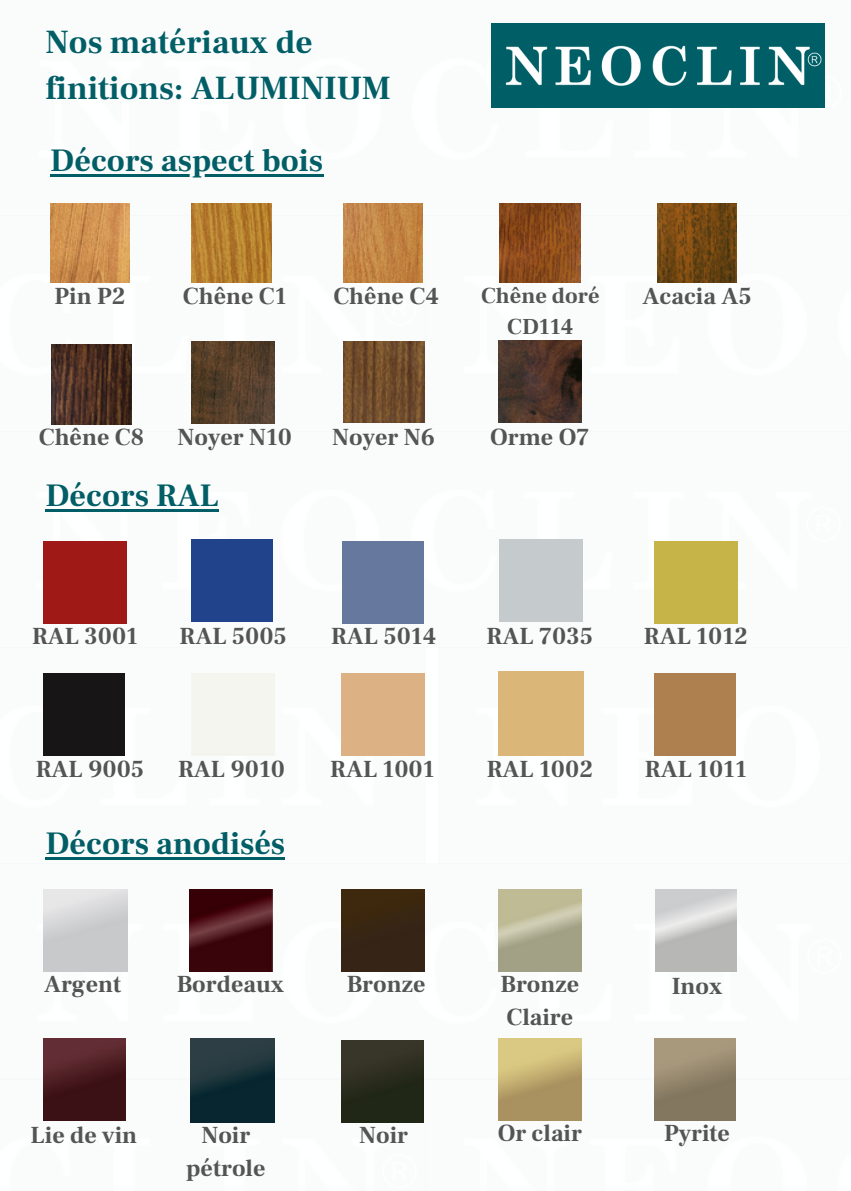
<style>
.page{position:relative;width:851px;height:1191px;background:#fff}
.page>*{position:absolute;margin:0;border:0;box-sizing:border-box;transform-origin:0 0}
.t1{font:700 33.2px/45.6px "Frank Ruhl Libre";color:#025e66}
.t2{font:700 32px "Frank Ruhl Libre";color:#025e66}
.t3{font:700 24px/33.4px "Frank Ruhl Libre";color:#545454}
.t4{font:700 22.4px/31.2px "Frank Ruhl Libre";color:#545454;text-align:center}
</style>
<div class="page">
<img style="left:43px;top:23px;width:782px;height:601px">
<img style="left:50px;top:203px;width:80px;height:80px">
<img style="left:192px;top:203px;width:79px;height:80px">
<img style="left:343px;top:203px;width:79px;height:80px">
<img style="left:500px;top:203px;width:81px;height:80px">
<img style="left:657px;top:203px;width:79px;height:80px">
<img style="left:52px;top:345px;width:79px;height:79px">
<img style="left:192px;top:341px;width:82px;height:83px">
<img style="left:343px;top:341px;width:81px;height:81px">
<img style="left:499px;top:340px;width:82px;height:83px">
<div style="left:44px;top:541px;width:82px;height:83px;background:#9f1917"></div>
<div style="left:192px;top:539px;width:81px;height:83px;background:#20438c"></div>
<div style="left:343px;top:541px;width:81px;height:83px;background:#66789d"></div>
<div style="left:500px;top:539px;width:82px;height:83px;background:#c5cacc"></div>
<div style="left:655px;top:541px;width:82px;height:83px;background:#c6b448"></div>
<div style="left:44px;top:673px;width:81px;height:83px;background:#171515"></div>
<div style="left:655px;top:673px;width:81px;height:83px;background:#af804f"></div>
<img style="left:43px;top:1038px;width:83px;height:83px">
<img style="left:189px;top:889px;width:83px;height:83px">
<div style="left:341px;top:889px;width:83px;height:83px;background:#372515"></div>
<img style="left:190px;top:1038px;width:84px;height:84px">
<img style="left:341px;top:1040px;width:82px;height:83px">
<img style="left:499px;top:1038px;width:82px;height:83px">
<img style="left:655px;top:1038px;width:81px;height:83px">
<hr style="left:50px;top:174px;width:273px;height:3px;background:#025e66">
<hr style="left:45px;top:509px;width:174px;height:3px;background:#025e66">
<hr style="left:45px;top:857px;width:240px;height:3px;background:#025e66">
<img style="left:491px;top:23px;width:333px;height:84px">
<h1 class="t1" style="left:45px;top:20px;width:347px">Nos matériaux de finitions: ALUMINIUM</h1>
<h2 class="t2" style="left:50px;top:140px;width:274px">Décors aspect bois</h2>
<p class="t3" style="left:54px;top:280px;width:72px">Pin P2</p>
<p class="t3" style="left:183px;top:280px;width:105px">Chêne C1</p>
<p class="t3" style="left:333px;top:280px;width:107px">Chêne C4</p>
<p class="t4" style="left:481px;top:280px;width:120px">Chêne doré<br>CD114</p>
<p class="t3" style="left:642px;top:280px;width:111px">Acacia A5</p>
<p class="t3" style="left:39px;top:421px;width:107px">Chêne C8</p>
<p class="t3" style="left:177px;top:421px;width:116px">Noyer N10</p>
<p class="t3" style="left:332px;top:421px;width:105px">Noyer N6</p>
<p class="t3" style="left:490px;top:421px;width:101px">Orme O7</p>
<h2 class="t2" style="left:45px;top:475px;width:175px">Décors RAL</h2>
<p class="t3" style="left:32px;top:620px;width:108px">RAL 3001</p>
<p class="t3" style="left:179px;top:620px;width:109px">RAL 5005</p>
<p class="t3" style="left:331px;top:620px;width:107px">RAL 5014</p>
<p class="t3" style="left:486px;top:620px;width:108px">RAL 7035</p>
<p class="t3" style="left:644px;top:620px;width:105px">RAL 1012</p>
<p class="t3" style="left:36px;top:753px;width:110px">RAL 9005</p>
<p class="t3" style="left:178px;top:753px;width:109px">RAL 9010</p>
<p class="t3" style="left:330px;top:753px;width:106px">RAL 1001</p>
<p class="t3" style="left:486px;top:753px;width:108px">RAL 1002</p>
<p class="t3" style="left:644px;top:753px;width:104px">RAL 1011</p>
<h2 class="t2" style="left:45px;top:824px;width:241px">Décors anodisés</h2>
<p class="t3" style="left:44px;top:968px;width:79px">Argent</p>
<p class="t3" style="left:177px;top:968px;width:109px">Bordeaux</p>
<p class="t3" style="left:347px;top:968px;width:80px">Bronze</p>
<p class="t3" style="left:500px;top:968px;width:80px">Bronze<br>Claire</p>
<p class="t3" style="left:671px;top:970px;width:52px">Inox</p>
<p class="t3" style="left:31px;top:1119px;width:108px">Lie de vin</p>
<p class="t3" style="left:186px;top:1119px;width:81px;text-align:center">Noir pétrole</p>
<p class="t3" style="left:359px;top:1119px;width:50px">Noir</p>
<p class="t3" style="left:497px;top:1117px;width:86px">Or clair</p>
<p class="t3" style="left:664px;top:1117px;width:68px">Pyrite</p>
</div>
